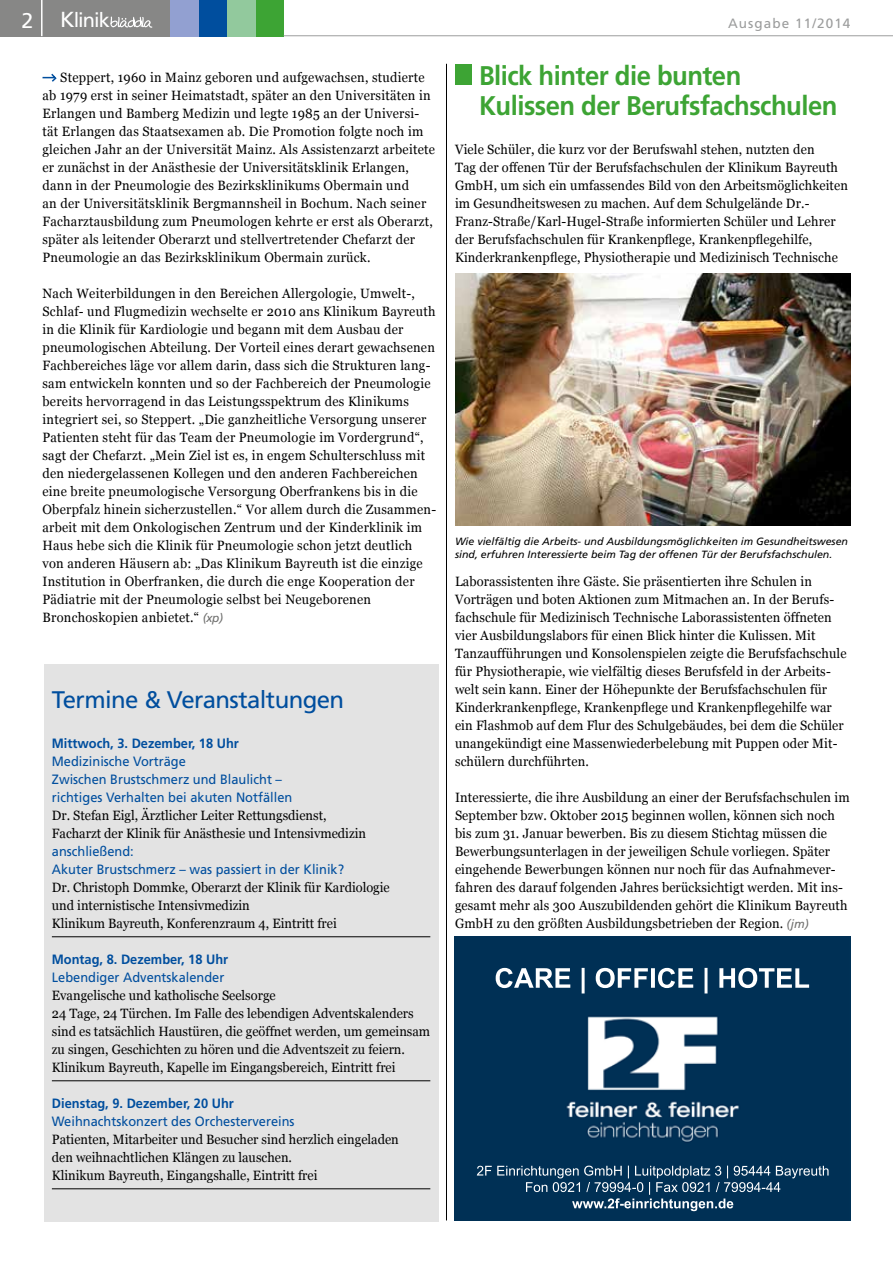
<style>
.page{position:relative;width:893px;height:1263px;background:#fff}
.page>*{position:absolute;margin:0;border:0;box-sizing:border-box;transform-origin:0 0}
.t1{font:700 27px/30px "Frutiger";letter-spacing:-.02em;color:#3da434;scale:.95 1}
.t2{font:24px "Frutiger";letter-spacing:-.025em;color:#004e9e}
.t3{font:20.1px "Frutiger";letter-spacing:-.05em;color:#fff}
.t4{font:13.5px/18px "Georgia";letter-spacing:.01em;color:#000;scale:.95 1}
.t5{font:13.5px/18px "Frutiger";color:#004e9e;scale:.95 1}
.t6{font:700 13.5px "Frutiger";color:#004e9e;scale:.95 1}
.t7{font:13.5px "Frutiger";letter-spacing:.08em;color:#9c9d9d}
.t8{font:italic 10.5px/12.6px "Frutiger";color:#000}
.s1{font-size:21.3px}
.s2{font-size:21.75px}
.s3{font-family:"Frutiger";font-style:italic;font-size:12px;color:#6f6f6e}
</style>
<div class="page">
<div style="left:255px;top:0;width:29px;height:36px;background:#3da434"></div>
<div style="left:198px;top:0;width:29px;height:36px;background:#004e9e"></div>
<div style="left:227px;top:0;width:28px;height:36px;background:#92c99d"></div>
<div style="left:170px;top:0;width:28px;height:36px;background:#92a0d1"></div>
<div style="left:0;top:0;width:170px;height:36px;background:#878786"></div>
<svg style="left:110px;top:17px;width:42px;height:11px"></svg>
<hr style="left:41px;top:0;width:2px;height:36px;background:#fff">
<hr style="left:284px;top:35px;width:609px;height:1px;background:#9c9d9d">
<div style="left:455px;top:64px;width:16px;height:21px;background:#3da434"></div>
<svg style="left:42px;top:73px;width:15px;height:9px"></svg>
<hr style="left:446px;top:64px;width:1px;height:1156px;background:#000">
<img style="left:455px;top:937px;width:396px;height:284px">
<img style="left:455px;top:274px;width:395px;height:252px">
<div style="left:44px;top:664px;width:395px;height:558px;background:#e3e3e3"></div>
<hr style="left:52px;top:936px;width:378px;height:1px;background:#000">
<hr style="left:52px;top:1080px;width:378px;height:1px;background:#000">
<hr style="left:52px;top:1188px;width:378px;height:1px;background:#000">
<h3 class="t3" style="left:22px;top:9px;width:90px"><span class="s1">2</span> <span class="s2">K</span>linik</h3>
<p class="t7" style="left:728px;top:15px;width:124px">Ausgabe 11/2014</p>
<h1 class="t1" style="left:479px;top:60px;width:379px">Blick hinter die bunten<br>Kulissen der Berufsfachschulen</h1>
<p class="t4" style="left:43px;top:68px;width:415px;text-indent:18px">Steppert, 1960 in Mainz geboren und aufgewachsen, studierte ab 1979 erst in seiner Heimatstadt, später an den Universitäten in Erlangen und Bamberg Medizin und legte 1985 an der Universi&shy;tät Erlangen das Staatsexamen ab. Die Promotion folgte noch im gleichen Jahr an der Universität Mainz. Als Assistenzarzt arbeitete er zunächst in der Anästhesie der Universitätsklinik Erlangen, dann in der Pneumologie des Bezirksklinikums Obermain und<br>an der Universitätsklinik Bergmannsheil in Bochum. Nach seiner Facharztausbildung zum Pneumologen kehrte er erst als Oberarzt, später als leitender Oberarzt und stellvertretender Chefarzt der Pneumologie an das Bezirksklinikum Obermain zurück.</p>
<p class="t4" style="left:43px;top:284px;width:416px">Nach Weiterbildungen in den Bereichen Allergologie, Umwelt-, Schlaf- und Flugmedizin wechselte er 2010 ans Klinikum Bayreuth in die Klinik für Kardiologie und begann mit dem Ausbau der pneumologischen Abteilung. Der Vorteil eines derart gewachsenen Fachbereiches läge vor allem darin, dass sich die Strukturen lang&shy;sam entwickeln konnten und so der Fachbereich der Pneumologie bereits hervorragend in das Leistungsspektrum des Klinikums integriert sei, so Steppert. „Die ganzheitliche Versorgung unserer Patienten steht für das Team der Pneumologie im Vordergrund“, sagt der Chefarzt. „Mein Ziel ist es, in engem Schulterschluss mit den niedergelassenen Kollegen und den anderen Fachbereichen eine breite pneumologische Versorgung Oberfrankens bis in die Oberpfalz hinein sicherzustellen.“ Vor allem durch die Zusammen&shy;arbeit mit dem Onkologischen Zentrum und der Kinderklinik im Haus hebe sich die Klinik für Pneumologie schon jetzt deutlich von anderen Häusern ab: „Das Klinikum Bayreuth ist die einzige Institution in Oberfranken, die durch die enge Kooperation der Pädiatrie mit der Pneumologie selbst bei Neugeborenen Bronchoskopien anbietet.“ <span class="s3">(xp)</span></p>
<p class="t4" style="left:455px;top:140px;width:415px">Viele Schüler, die kurz vor der Berufswahl stehen, nutzten den<br>Tag der offenen Tür der Berufsfachschulen der Klinikum Bayreuth GmbH, um sich ein umfassendes Bild von den Arbeitsmöglichkeiten im Gesundheitswesen zu machen. Auf dem Schulgelände Dr.- Franz-Straße/Karl-Hugel-Straße informierten Schüler und Lehrer der Berufsfachschulen für Krankenpflege, Krankenpflegehilfe, Kinderkrankenpflege, Physiotherapie und Medizinisch Technische</p>
<p class="t8" style="left:455px;top:535px;width:395px">Wie vielfältig die Arbeits- und Ausbildungsmöglichkeiten im Gesundheitswesen sind, erfuhren Interessierte beim Tag der offenen Tür der Berufsfachschulen.</p>
<p class="t4" style="left:455px;top:572px;width:414px">Laborassistenten ihre Gäste. Sie präsentierten ihre Schulen in Vorträgen und boten Aktionen zum Mitmachen an. In der Berufs&shy;fachschule für Medizinisch Technische Laborassistenten öffneten vier Ausbildungslabors für einen Blick hinter die Kulissen. Mit Tanzaufführungen und Konsolenspielen zeigte die Berufsfachschule für Physiotherapie, wie vielfältig dieses Berufsfeld in der Arbeits&shy;welt sein kann. Einer der Höhepunkte der Berufsfachschulen für Kinderkrankenpflege, Krankenpflege und Krankenpflegehilfe war ein Flashmob auf dem Flur des Schulgebäudes, bei dem die Schüler unangekündigt eine Massenwiederbelebung mit Puppen oder Mit&shy;schülern durchführten.</p>
<p class="t4" style="left:455px;top:788px;width:417px">Interessierte, die ihre Ausbildung an einer der Berufsfachschulen im September bzw. Oktober 2015 beginnen wollen, können sich noch bis zum 31. Januar bewerben. Bis zu diesem Stichtag müssen die Bewerbungsunterlagen in der jeweiligen Schule vorliegen. Später eingehende Bewerbungen können nur noch für das Aufnahmever&shy;fahren des darauf folgenden Jahres berücksichtigt werden. Mit ins&shy;gesamt mehr als 300 Auszubildenden gehört die Klinikum Bayreuth GmbH zu den größten Ausbildungsbetrieben der Region. <span class="s3">(jm)</span></p>
<h2 class="t2" style="left:52px;top:686px;width:294px">Termine &amp; Veranstaltungen</h2>
<p class="t6" style="left:52px;top:735px;width:198px">Mittwoch, 3. Dezember, 18 Uhr</p>
<p class="t5" style="left:52px;top:752px;width:255px">Medizinische Vorträge<br>Zwischen Brustschmerz und Blaulicht – richtiges Verhalten bei akuten Notfällen</p>
<p class="t4" style="left:52px;top:806px;width:332px">Dr. Stefan Eigl, Ärztlicher Leiter Rettungsdienst,<br>Facharzt der Klinik für Anästhesie und Intensivmedizin</p>
<p class="t5" style="left:52px;top:842px;width:309px">anschließend:<br>Akuter Brustschmerz – was passiert in der Klinik?</p>
<p class="t4" style="left:52px;top:878px;width:357px">Dr. Christoph Dommke, Oberarzt der Klinik für Kardiologie und internistische Intensivmedizin<br>Klinikum Bayreuth, Konferenzraum 4, Eintritt frei</p>
<p class="t6" style="left:52px;top:951px;width:187px">Montag, 8. Dezember, 18 Uhr</p>
<p class="t5" style="left:52px;top:968px;width:183px">Lebendiger Adventskalender</p>
<p class="t4" style="left:52px;top:986px;width:400px">Evangelische und katholische Seelsorge<br>24 Tage, 24 Türchen. Im Falle des lebendigen Adventskalenders sind es tatsächlich Haustüren, die geöffnet werden, um gemeinsam zu singen, Geschichten zu hören und die Adventszeit zu feiern.<br>Klinikum Bayreuth, Kapelle im Eingangsbereich, Eintritt frei</p>
<p class="t6" style="left:52px;top:1095px;width:193px">Dienstag, 9. Dezember, 20 Uhr</p>
<p class="t5" style="left:52px;top:1112px;width:257px">Weihnachtskonzert des Orchestervereins</p>
<p class="t4" style="left:52px;top:1130px;width:367px">Patienten, Mitarbeiter und Besucher sind herzlich eingeladen den weihnachtlichen Klängen zu lauschen.<br>Klinikum Bayreuth, Eingangshalle, Eintritt frei</p>
</div>
